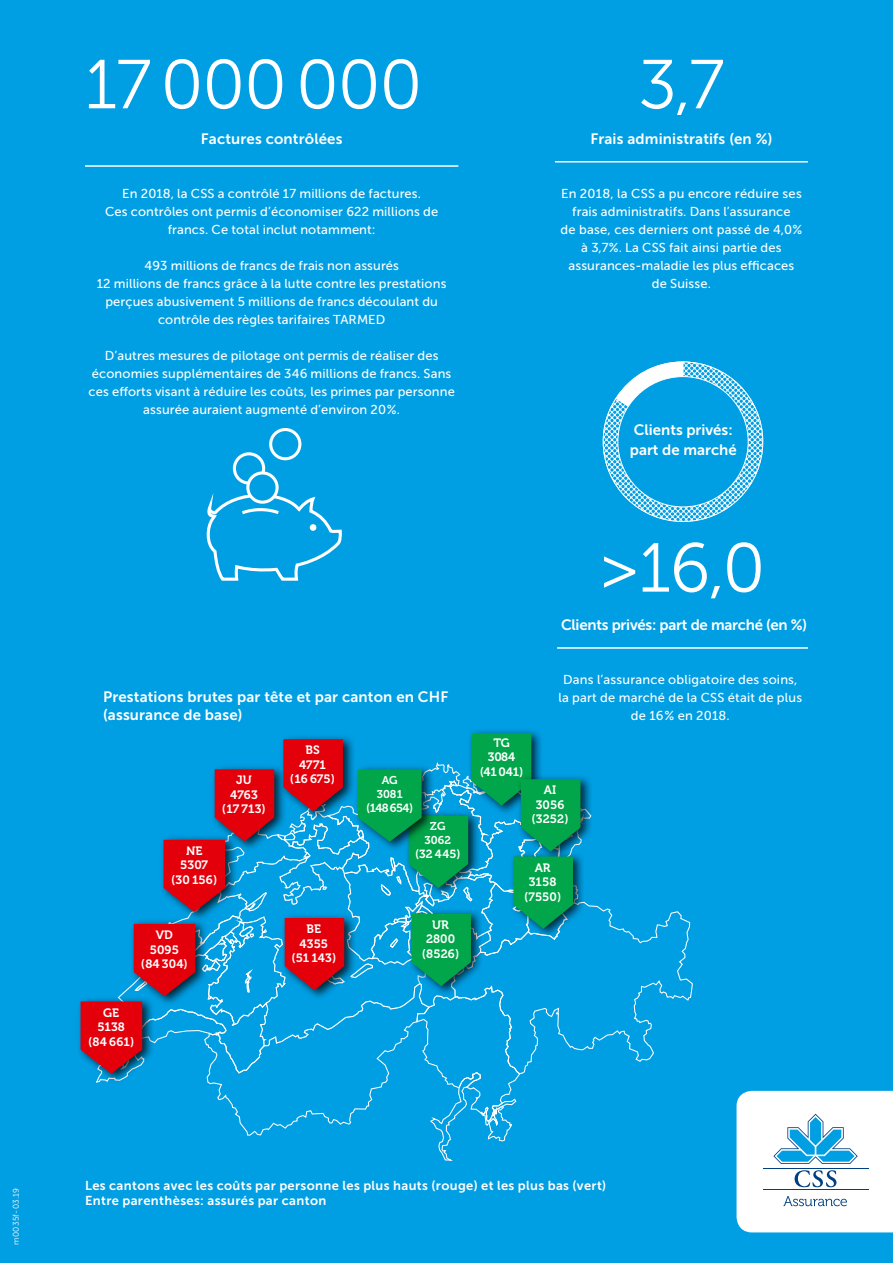
<style>
.page{position:relative;width:893px;height:1263px;background:#009ee3}
.page>*{position:absolute;margin:0;border:0;box-sizing:border-box;transform-origin:0 0}
.t1{font:69px "Museo Sans 300";letter-spacing:-.02em;color:#fff}
.t2{font:15px/18px "Museo Sans 700";letter-spacing:.01em;color:#fff}
.t3{font:15px "Museo Sans 700";letter-spacing:-.015em;color:#fff}
.t4{font:12.9px/18px "Museo Sans 500";letter-spacing:.01em;color:#fff;text-align:center}
.t5{font:12.9px/15px "Museo Sans 700";letter-spacing:.03em;color:#fff}
.t6{font:12.15px/14.5px "Museo 700";letter-spacing:.01em;color:#fff;text-align:center}
.t7{font:12.15px/14.5px "Museo 700";letter-spacing:-.025em;color:#fff;text-align:center}
.t8{font:11.85px "Museo 700";letter-spacing:-.015em;color:#fff}
.t9{font:11.25px/13.5px "Museo 700";letter-spacing:.01em;color:#fff;text-align:center}
.t10{font:8.25px "Museo Sans 300";letter-spacing:.03em;color:#fff}
</style>
<div class="page">
<hr style="left:85px;top:165px;width:373px;height:2px;background:#fff">
<hr style="left:555px;top:161px;width:253px;height:2px;background:#fff">
<hr style="left:557px;top:647px;width:251px;height:2px;background:#fff">
<svg style="left:603px;top:361px;width:160px;height:161px"></svg>
<div style="left:618px;top:377px;width:130px;height:130px;background:#009ee3;border-radius:50%"></div>
<svg style="left:736px;top:1091px;width:157px;height:141px;background:#e1f0f7"></svg>
<svg style="left:206px;top:475px;width:136px;height:106px"></svg>
<div style="left:310px;top:524px;width:6px;height:7px;background:#fff;border-radius:50%"></div>
<div style="left:233px;top:452px;width:32px;height:33px;border:3px solid #fff;border-radius:50%"></div>
<div style="left:248px;top:473px;width:29px;height:29px;background:#009ee3;border-radius:50%"></div>
<div style="left:246px;top:471px;width:33px;height:33px;border:3px solid #fff;border-radius:50%"></div>
<div style="left:269px;top:428px;width:32px;height:32px;border:3px solid #fff;border-radius:50%"></div>
<div style="left:468px;top:728px;width:76px;height:88px;background:#000;opacity:.75"></div>
<div style="left:76px;top:996px;width:79px;height:88px;background:#000;opacity:.75"></div>
<svg style="left:81px;top:733px;width:612px;height:428px"></svg>
<p class="t10" style="left:12px;top:1245px;width:58px;rotate:-90deg">m0035f-03.19</p>
<h1 class="t1" style="left:85px;top:47px;width:339px">17000000</h1>
<p class="t2" style="left:201px;top:130px;width:143px">Factures contrôlées</p>
<p class="t4" style="left:105px;top:185px;width:335px">En 2018, la CSS a contrôlé 17 millions de factures.<br>Ces contrôles ont permis d’économiser 622 millions de francs. Ce total inclut notamment:</p>
<p class="t4" style="left:97px;top:257px;width:351px">493 millions de francs de frais non assurés<br>12 millions de francs grâce à la lutte contre les prestations perçues abusivement 5 millions de francs découlant du contrôle des règles tarifaires TARMED</p>
<p class="t4" style="left:89px;top:347px;width:368px">D’autres mesures de pilotage ont permis de réaliser des économies supplémentaires de 346 millions de francs. Sans ces efforts visant à réduire les coûts, les primes par personne assurée auraient augmenté d’environ 20%.</p>
<h1 class="t1" style="left:638px;top:47px;width:88px">3,7</h1>
<p class="t2" style="left:590px;top:130px;width:184px">Frais administratifs (en %)</p>
<p class="t4" style="left:560px;top:185px;width:244px">En 2018, la CSS a pu encore réduire ses frais administratifs. Dans l’assurance<br>de base, ces derniers ont passé de 4,0% à 3,7%. La CSS fait ainsi partie des assurances-maladie les plus efficaces de Suisse.</p>
<p class="t2" style="left:630px;top:420px;width:108px;line-height:19.5px">Clients privés: part de marché</p>
<p class="t2" style="left:103px;top:688px;width:347px">Prestations brutes par tête et par canton en CHF (assurance de base)</p>
<p class="t6" style="left:222px;top:773px;width:45px">JU<br>4763 (17 713)</p>
<p class="t6" style="left:171px;top:843px;width:48px">NE<br>5307 (30 156)</p>
<p class="t6" style="left:141px;top:928px;width:48px">VD<br>5095 (84 304)</p>
<p class="t6" style="left:88px;top:1005px;width:48px">GE<br>5138 (84 661)</p>
<p class="t6" style="left:290px;top:743px;width:47px">BS<br>4771 (16 675)</p>
<p class="t6" style="left:291px;top:922px;width:46px">BE<br>4355 (51 143)</p>
<p class="t9" style="left:377px;top:774px;width:28px">AG<br>3081</p>
<p class="t8" style="left:366px;top:802px;width:49px">(148654)</p>
<p class="t9" style="left:424px;top:820px;width:28px">ZG<br>3062</p>
<p class="t8" style="left:415px;top:847px;width:47px">(32 445)</p>
<p class="t6" style="left:422px;top:918px;width:39px">UR<br>2800 (8526)</p>
<h1 class="t1" style="left:599px;top:531px;width:167px">&gt;16,0</h1>
<p class="t3" style="left:561px;top:617px;width:248px">Clients privés: part de marché (en %)</p>
<p class="t7" style="left:480px;top:735px;width:45px">TG<br>3084 (41 041)</p>
<p class="t4" style="left:558px;top:671px;width:245px">Dans l’assurance obligatoire des soins, la part de marché de la CSS était de plus de 16% en 2018.</p>
<p class="t6" style="left:532px;top:783px;width:39px">AI<br>3056 (3252)</p>
<p class="t6" style="left:524px;top:860px;width:39px">AR<br>3158 (7550)</p>
<p class="t5" style="left:85px;top:1178px;width:523px">Les cantons avec les coûts par personne les plus hauts (rouge) et les plus bas (vert)<br>Entre parenthèses: assurés par canton</p>
</div>
